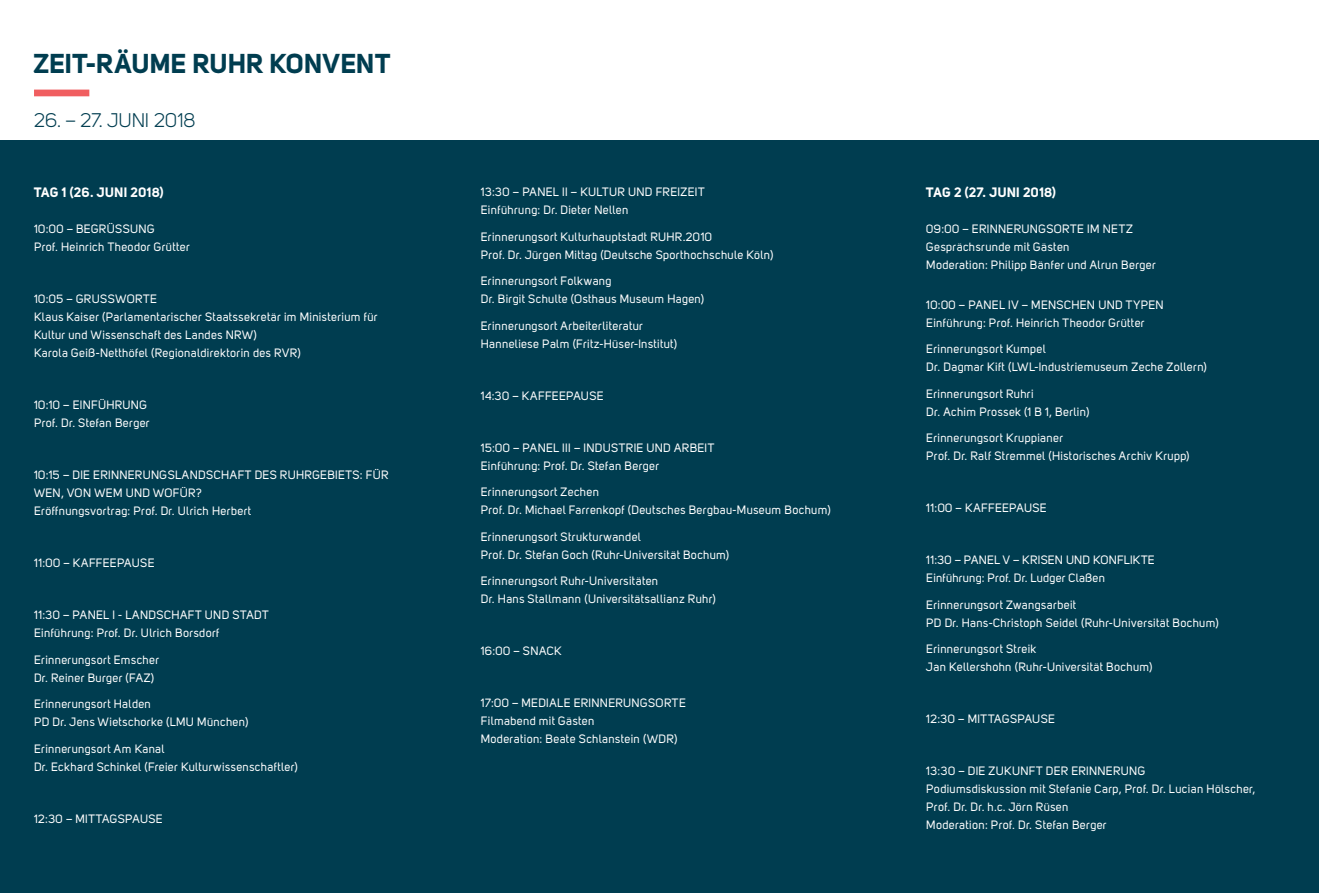
<style>
.page{position:relative;width:1319px;height:893px;background:#fff}
.page>*{position:absolute;margin:0;border:0;box-sizing:border-box;transform-origin:0 0}
.t1{font:27px "Uni Sans Bold";letter-spacing:.005em;color:#003d50}
.t2{font:19.5px "Uni Sans Book";letter-spacing:.01em;color:#003d50}
.t3{font:13.5px "Uni Sans Bold";letter-spacing:.02em;color:#fff}
.t4{font:12px/18px "Uni Sans Regular";letter-spacing:.025em;color:#fff}
</style>
<div class="page">
<div style="left:0;top:141px;width:1318px;height:752px;background:#003d50"></div>
<div style="left:34px;top:90px;width:55px;height:6px;background:#f05e60"></div>
<h1 class="t1" style="left:34px;top:46px;width:358px">ZEIT-RÄUME RUHR KONVENT</h1>
<h2 class="t2" style="left:34px;top:109px;width:163px">26. – 27. JUNI 2018</h2>
<p class="t3" style="left:34px;top:184px;width:131px">TAG 1 (26. JUNI 2018)</p>
<p class="t4" style="left:34px;top:220px;width:157px">10:00 – BEGRÜSSUNG<br>Prof. Heinrich Theodor Grütter</p>
<p class="t4" style="left:34px;top:290px;width:345px">10:05 – GRUSSWORTE<br>Klaus Kaiser (Parlamentarischer Staatssekretär im Ministerium für Kultur und Wissenschaft des Landes NRW)<br>Karola Geiß-Netthöfel (Regionaldirektorin des RVR)</p>
<p class="t4" style="left:34px;top:396px;width:117px">10:10 – EINFÜHRUNG<br>Prof. Dr. Stefan Berger</p>
<p class="t4" style="left:34px;top:466px;width:356px">10:15 – DIE ERINNERUNGSLANDSCHAFT DES RUHRGEBIETS: FÜR<br>WEN, VON WEM UND WOFÜR?<br>Eröffnungsvortrag: Prof. Dr. Ulrich Herbert</p>
<p class="t4" style="left:34px;top:554px;width:122px">11:00 – KAFFEEPAUSE</p>
<p class="t4" style="left:34px;top:606px;width:236px">11:30 – PANEL I - LANDSCHAFT UND STADT<br>Einführung: Prof. Dr. Ulrich Borsdorf</p>
<p class="t4" style="left:34px;top:651px;width:127px">Erinnerungsort Emscher<br>Dr. Reiner Burger (FAZ)</p>
<p class="t4" style="left:34px;top:695px;width:216px">Erinnerungsort Halden<br>PD Dr. Jens Wietschorke (LMU München)</p>
<p class="t4" style="left:34px;top:740px;width:265px">Erinnerungsort Am Kanal<br>Dr. Eckhard Schinkel (Freier Kulturwissenschaftler)</p>
<p class="t4" style="left:34px;top:810px;width:130px">12:30 – MITTAGSPAUSE</p>
<p class="t4" style="left:480px;top:183px;width:225px">13:30 – PANEL II – KULTUR UND FREIZEIT<br>Einführung: Dr. Dieter Nellen</p>
<p class="t4" style="left:480px;top:227px;width:294px">Erinnerungsort Kulturhauptstadt RUHR.2010<br>Prof. Dr. Jürgen Mittag (Deutsche Sporthochschule Köln)</p>
<p class="t4" style="left:480px;top:272px;width:225px">Erinnerungsort Folkwang<br>Dr. Birgit Schulte (Osthaus Museum Hagen)</p>
<p class="t4" style="left:480px;top:316px;width:198px">Erinnerungsort Arbeiterliteratur<br>Hanneliese Palm (Fritz-Hüser-Institut)</p>
<p class="t4" style="left:480px;top:386px;width:124px">14:30 – KAFFEEPAUSE</p>
<p class="t4" style="left:480px;top:438px;width:235px">15:00 – PANEL III – INDUSTRIE UND ARBEIT<br>Einführung: Prof. Dr. Stefan Berger</p>
<p class="t4" style="left:480px;top:483px;width:351px">Erinnerungsort Zechen<br>Prof. Dr. Michael Farrenkopf (Deutsches Bergbau-Museum Bochum)</p>
<p class="t4" style="left:480px;top:527px;width:250px">Erinnerungsort Strukturwandel<br>Prof. Dr. Stefan Goch (Ruhr-Universität Bochum)</p>
<p class="t4" style="left:480px;top:572px;width:236px">Erinnerungsort Ruhr-Universitäten<br>Dr. Hans Stallmann (Universitätsallianz Ruhr)</p>
<p class="t4" style="left:480px;top:642px;width:82px">16:00 – SNACK</p>
<p class="t4" style="left:480px;top:694px;width:206px">17:00 – MEDIALE ERINNERUNGSORTE<br>Filmabend mit Gästen<br>Moderation: Beate Schlanstein (WDR)</p>
<p class="t3" style="left:926px;top:184px;width:132px">TAG 2 (27. JUNI 2018)</p>
<p class="t4" style="left:926px;top:220px;width:231px">09:00 – ERINNERUNGSORTE IM NETZ<br>Gesprächsrunde mit Gästen<br>Moderation: Philipp Bänfer und Alrun Berger</p>
<p class="t4" style="left:926px;top:295px;width:239px">10:00 – PANEL IV – MENSCHEN UND TYPEN<br>Einführung: Prof. Heinrich Theodor Grütter</p>
<p class="t4" style="left:926px;top:340px;width:282px">Erinnerungsort Kumpel<br>Dr. Dagmar Kift (LWL-Industriemuseum Zeche Zollern)</p>
<p class="t4" style="left:926px;top:384px;width:165px">Erinnerungsort Ruhri<br>Dr. Achim Prossek (1 B 1, Berlin)</p>
<p class="t4" style="left:926px;top:429px;width:265px">Erinnerungsort Kruppianer<br>Prof. Dr. Ralf Stremmel (Historisches Archiv Krupp)</p>
<p class="t4" style="left:926px;top:499px;width:122px">11:00 – KAFFEEPAUSE</p>
<p class="t4" style="left:926px;top:551px;width:230px">11:30 – PANEL V – KRISEN UND KONFLIKTE<br>Einführung: Prof. Dr. Ludger Claßen</p>
<p class="t4" style="left:926px;top:595px;width:294px">Erinnerungsort Zwangsarbeit<br>PD Dr. Hans-Christoph Seidel (Ruhr-Universität Bochum)</p>
<p class="t4" style="left:926px;top:640px;width:228px">Erinnerungsort Streik<br>Jan Kellershohn (Ruhr-Universität Bochum)</p>
<p class="t4" style="left:926px;top:710px;width:130px">12:30 – MITTAGSPAUSE</p>
<p class="t4" style="left:926px;top:762px;width:330px">13:30 – DIE ZUKUNFT DER ERINNERUNG<br>Podiumsdiskussion mit Stefanie Carp, Prof. Dr. Lucian Hölscher, Prof. Dr. Dr. h.c. Jörn Rüsen<br>Moderation: Prof. Dr. Stefan Berger</p>
</div>
